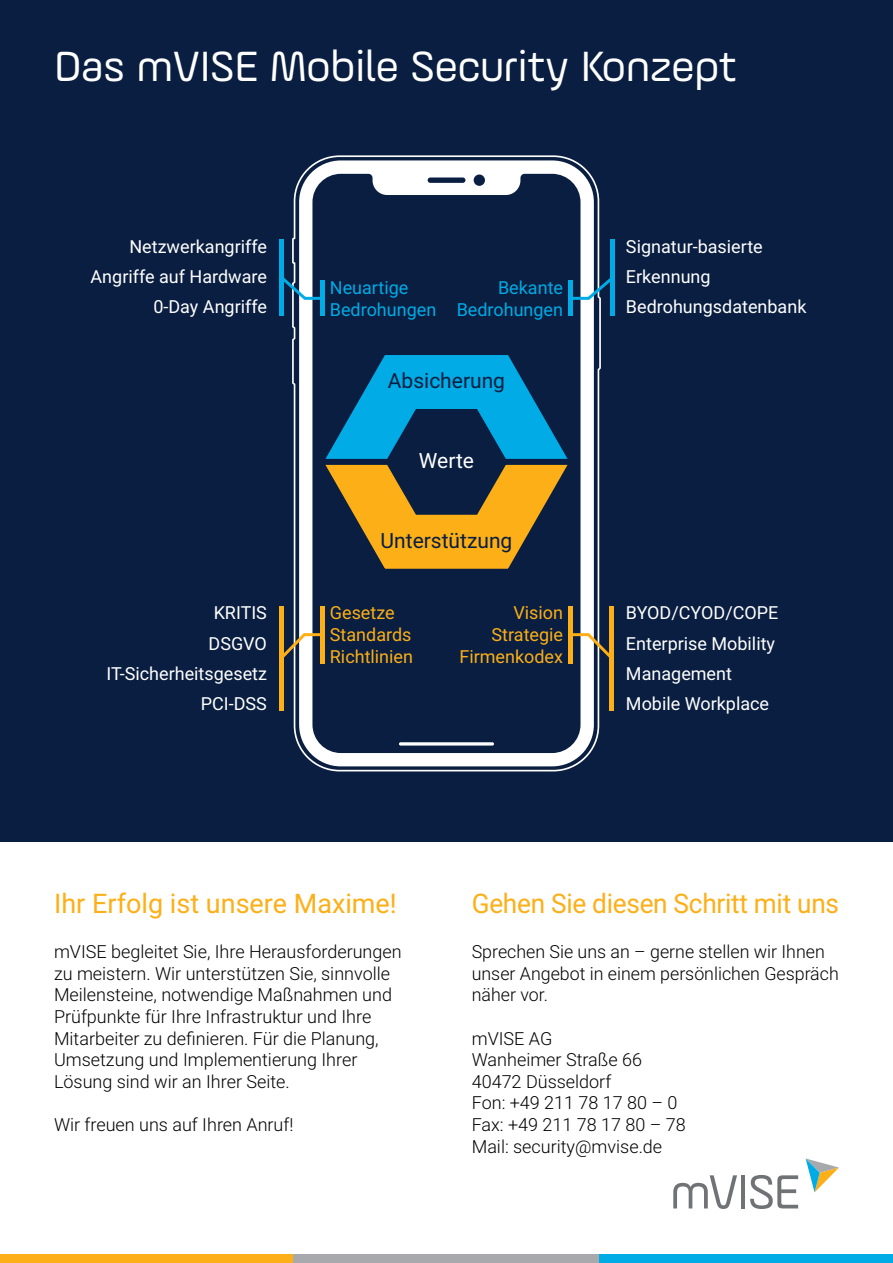
<style>
.page{position:relative;width:893px;height:1263px;background:#fff}
.page>*{position:absolute;margin:0;border:0;box-sizing:border-box;transform-origin:0 0}
.t1{font:45px "Ample Alt";color:#fff}
.t2{font:27px "Roboto";letter-spacing:-.01em;color:#fcaf17}
.t3{font:21px "Roboto";color:#091e40}
.t4{font:21px "Roboto";color:#fff}
.t5{font:300 18px/21.6px "Roboto";color:#000}
.Bullets{font:18px "Roboto";color:#fff}
.t6{font:18px "Roboto";color:#fcaf17}
.t7{font:18px "Roboto";color:#00abe6}
</style>
<div class="page">
<div style="left:0;top:0;width:893px;height:842px;background:#091e40"></div>
<svg style="left:292px;top:155px;width:309px;height:616px"></svg>
<svg style="left:806px;top:1158px;width:33px;height:34px"></svg>
<svg style="left:673px;top:1175px;width:64px;height:34px"></svg>
<hr style="left:741px;top:1175px;width:4px;height:33px;background:#717275">
<svg style="left:750px;top:1175px;width:48px;height:34px"></svg>
<div style="left:0;top:1254px;width:293px;height:9px;background:#fcaf17"></div>
<div style="left:293px;top:1254px;width:307px;height:9px;background:#a7a9ac"></div>
<div style="left:600px;top:1254px;width:293px;height:9px;background:#00abe6"></div>
<svg style="left:312px;top:346px;width:269px;height:234px"></svg>
<div style="left:320px;top:606px;width:5px;height:57px;background:#fcaf17"></div>
<div style="left:320px;top:281px;width:5px;height:35px;background:#00abe6"></div>
<div style="left:279px;top:239px;width:5px;height:77px;background:#00abe6"></div>
<hr style="left:279px;top:606px;width:4px;height:105px;background:#fcaf17">
<div style="left:610px;top:239px;width:5px;height:77px;background:#00abe6"></div>
<div style="left:609px;top:606px;width:5px;height:105px;background:#fcaf17"></div>
<hr style="left:568px;top:606px;width:4px;height:57px;background:#fcaf17">
<hr style="left:568px;top:281px;width:4px;height:35px;background:#00abe6">
<svg style="left:284px;top:273px;width:41px;height:28px"></svg>
<svg style="left:567px;top:273px;width:43px;height:28px"></svg>
<svg style="left:283px;top:632px;width:37px;height:30px"></svg>
<svg style="left:567px;top:632px;width:42px;height:30px"></svg>
<p class="t1" style="left:54px;top:39px;width:684px">Das mVISE Mobile Security Konzept</p>
<p class="Bullets" style="left:129px;top:234px;width:139px">Netzwerkangriffe</p>
<p class="Bullets" style="left:91px;top:264px;width:178px">Angriffe auf Hardware</p>
<p class="Bullets" style="left:153px;top:294px;width:115px">0-Day Angriffe</p>
<p class="Bullets" style="left:214px;top:600px;width:55px">KRITIS</p>
<p class="Bullets" style="left:209px;top:630px;width:60px">DSGVO</p>
<p class="Bullets" style="left:106px;top:661px;width:162px">IT-Sicherheitsgesetz</p>
<p class="Bullets" style="left:201px;top:691px;width:68px">PCI-DSS</p>
<p class="t7" style="left:330px;top:275px;width:80px">Neuartige</p>
<p class="t7" style="left:330px;top:297px;width:108px">Bedrohungen</p>
<p class="t7" style="left:498px;top:275px;width:67px">Bekante</p>
<p class="t7" style="left:457px;top:297px;width:108px">Bedrohungen</p>
<p class="t3" style="left:388px;top:366px;width:119px">Absicherung</p>
<p class="t4" style="left:419px;top:446px;width:57px">Werte</p>
<p class="t3" style="left:381px;top:526px;width:133px">Unterstützung</p>
<p class="t6" style="left:330px;top:600px;width:66px">Gesetze</p>
<p class="t6" style="left:330px;top:622px;width:83px">Standards</p>
<p class="t6" style="left:330px;top:644px;width:85px">Richtlinien</p>
<p class="t6" style="left:513px;top:600px;width:51px">Vision</p>
<p class="t6" style="left:492px;top:622px;width:73px">Strategie</p>
<p class="t6" style="left:459px;top:644px;width:105px">Firmenkodex</p>
<p class="Bullets" style="left:626px;top:234px;width:138px">Signatur-basierte</p>
<p class="Bullets" style="left:626px;top:264px;width:86px">Erkennung</p>
<p class="Bullets" style="left:626px;top:294px;width:182px">Bedrohungsdatenbank</p>
<p class="Bullets" style="left:626px;top:600px;width:154px">BYOD/CYOD/COPE</p>
<p class="Bullets" style="left:626px;top:630px;width:151px">Enterprise Mobility</p>
<p class="Bullets" style="left:626px;top:661px;width:108px">Management</p>
<p class="Bullets" style="left:626px;top:691px;width:145px">Mobile Workplace</p>
<p class="t2" style="left:54px;top:884px;width:344px">Ihr Erfolg ist unsere Maxime!</p>
<p class="t5" style="left:54px;top:940px;width:349px">mVISE begleitet Sie, Ihre Herausforderungen zu meistern. Wir unterstützen Sie, sinnvolle Meilensteine, notwendige Maßnahmen und Prüfpunkte für Ihre Infrastruktur und Ihre Mitarbeiter zu definieren. Für die Planung, Umsetzung und Implementierung Ihrer Lösung sind wir an Ihrer Seite.</p>
<p class="t5" style="left:54px;top:1113px;width:241px">Wir freuen uns auf Ihren Anruf!</p>
<p class="t2" style="left:472px;top:884px;width:369px">Gehen Sie diesen Schritt mit uns</p>
<p class="t5" style="left:472px;top:940px;width:369px">Sprechen Sie uns an – gerne stellen wir Ihnen unser Angebot in einem persönlichen Gespräch näher vor.</p>
<p class="t5" style="left:472px;top:1027px;width:82px">mVISE AG</p>
<p class="t5" style="left:472px;top:1048px;width:172px">Wanheimer Straße 66</p>
<p class="t5" style="left:472px;top:1070px;width:141px">40472 Düsseldorf</p>
<p class="t5" style="left:472px;top:1091px;width:207px">Fon: +49 211 78 17 80 – 0</p>
<p class="t5" style="left:472px;top:1113px;width:216px">Fax: +49 211 78 17 80 – 78</p>
<p class="t5" style="left:472px;top:1135px;width:192px">Mail: security@mvise.de</p>
</div>
